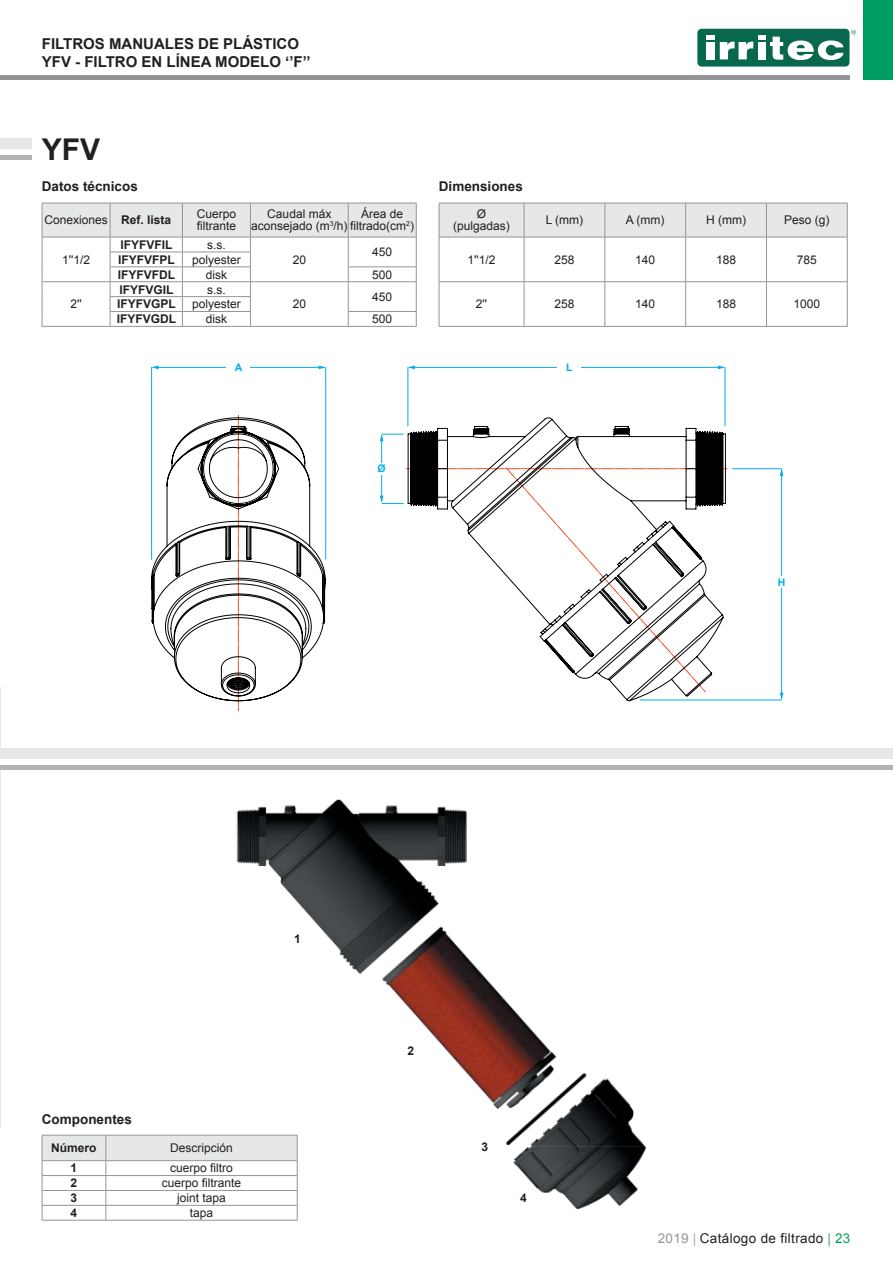
<style>
.page{position:relative;width:893px;height:1263px;background:#fff}
.page>*{position:absolute;margin:0;border:0;box-sizing:border-box;transform-origin:0 0}
.t1{font:700 30px "Arial";color:#221f1f}
.t2{font:700 15px/18px "Arial";color:#221f1f}
.t3{font:700 13.5px "Arial";color:#221f1f}
.t4{font:13.5px "Arial";letter-spacing:.025em;color:#221f1f}
.t5{font:12px/12px "Arial";color:#221f1f}
.t6{font:700 12px "Arial";color:#221f1f}
.t7{font:700 10.5px "Arial";color:#00adef}
.s1{font-weight:700}
.s2{color:#939597}
.s3{font-family:"Arial Narrow";color:#939597}
.s4{font-family:"Arial Narrow";color:#00a550}
.s5{color:#00a550}
</style>
<div class="page">
<div style="left:697px;top:29px;width:152px;height:38px;background:#08684d;border-radius:4px"></div>
<div style="left:707px;top:42px;width:8px;height:17px;background:#fff"></div>
<div style="left:707px;top:35px;width:8px;height:5px;background:#fff"></div>
<svg style="left:720px;top:35px;width:123px;height:25px"></svg>
<svg style="left:851px;top:30px;width:5px;height:5px"></svg>
<div style="left:0;top:75px;width:849px;height:5px;background:#939597"></div>
<div style="left:863px;top:0;width:30px;height:80px;background:#009d63"></div>
<hr style="left:0;top:687px;width:1px;height:441px;background:#e6e7e8">
<svg style="left:42px;top:203px;width:375px;height:123px"></svg>
<hr style="left:42px;top:326px;width:68px;height:1px;background:#939597">
<hr style="left:110px;top:326px;width:72px;height:1px;background:#939597">
<hr style="left:182px;top:326px;width:68px;height:1px;background:#939597">
<hr style="left:250px;top:326px;width:98px;height:1px;background:#939597">
<hr style="left:348px;top:326px;width:68px;height:1px;background:#939597">
<svg style="left:440px;top:204px;width:407px;height:122px"></svg>
<hr style="left:439px;top:203px;width:85px;height:1px;background:#939597">
<hr style="left:439px;top:203px;width:1px;height:34px;background:#939597">
<hr style="left:524px;top:203px;width:81px;height:1px;background:#939597">
<hr style="left:524px;top:203px;width:1px;height:34px;background:#939597">
<hr style="left:605px;top:203px;width:81px;height:1px;background:#939597">
<hr style="left:605px;top:203px;width:1px;height:34px;background:#939597">
<hr style="left:686px;top:203px;width:80px;height:1px;background:#939597">
<hr style="left:685px;top:203px;width:1px;height:34px;background:#939597">
<hr style="left:766px;top:203px;width:81px;height:1px;background:#939597">
<hr style="left:766px;top:203px;width:1px;height:34px;background:#939597">
<hr style="left:847px;top:203px;width:1px;height:34px;background:#939597">
<hr style="left:439px;top:237px;width:85px;height:1px;background:#939597">
<hr style="left:439px;top:237px;width:1px;height:44px;background:#939597">
<hr style="left:524px;top:237px;width:81px;height:1px;background:#939597">
<hr style="left:524px;top:237px;width:1px;height:44px;background:#939597">
<hr style="left:605px;top:237px;width:81px;height:1px;background:#939597">
<hr style="left:605px;top:237px;width:1px;height:44px;background:#939597">
<hr style="left:686px;top:237px;width:80px;height:1px;background:#939597">
<hr style="left:685px;top:237px;width:1px;height:44px;background:#939597">
<hr style="left:766px;top:237px;width:81px;height:1px;background:#939597">
<hr style="left:766px;top:237px;width:1px;height:44px;background:#939597">
<hr style="left:847px;top:237px;width:1px;height:44px;background:#939597">
<hr style="left:439px;top:281px;width:85px;height:1px;background:#939597">
<hr style="left:439px;top:282px;width:1px;height:44px;background:#939597">
<hr style="left:524px;top:281px;width:81px;height:1px;background:#939597">
<hr style="left:524px;top:282px;width:1px;height:44px;background:#939597">
<hr style="left:605px;top:281px;width:81px;height:1px;background:#939597">
<hr style="left:605px;top:282px;width:1px;height:44px;background:#939597">
<hr style="left:686px;top:281px;width:80px;height:1px;background:#939597">
<hr style="left:685px;top:282px;width:1px;height:44px;background:#939597">
<hr style="left:766px;top:281px;width:81px;height:1px;background:#939597">
<hr style="left:766px;top:282px;width:1px;height:44px;background:#939597">
<hr style="left:847px;top:282px;width:1px;height:44px;background:#939597">
<hr style="left:439px;top:326px;width:85px;height:1px;background:#939597">
<hr style="left:524px;top:326px;width:81px;height:1px;background:#939597">
<hr style="left:605px;top:326px;width:81px;height:1px;background:#939597">
<hr style="left:686px;top:326px;width:80px;height:1px;background:#939597">
<hr style="left:766px;top:326px;width:81px;height:1px;background:#939597">
<svg style="left:238px;top:415px;width:1px;height:296px"></svg>
<svg style="left:408px;top:418px;width:318px;height:283px"></svg>
<svg style="left:151px;top:418px;width:174px;height:283px"></svg>
<hr style="left:151px;top:367px;width:1px;height:193px;background:#00adef">
<hr style="left:408px;top:367px;width:1px;height:59px;background:#00adef">
<hr style="left:153px;top:367px;width:171px;height:1px;background:#00adef">
<hr style="left:409px;top:367px;width:314px;height:1px;background:#00adef">
<hr style="left:781px;top:469px;width:1px;height:229px;background:#00adef">
<hr style="left:325px;top:367px;width:1px;height:193px;background:#00adef">
<hr style="left:725px;top:367px;width:1px;height:59px;background:#00adef">
<hr style="left:732px;top:468px;width:49px;height:1px;background:#00adef">
<hr style="left:640px;top:700px;width:142px;height:1px;background:#00adef">
<svg style="left:151px;top:366px;width:8px;height:3px"></svg>
<svg style="left:408px;top:366px;width:7px;height:3px"></svg>
<svg style="left:780px;top:692px;width:3px;height:8px"></svg>
<svg style="left:319px;top:366px;width:7px;height:3px"></svg>
<svg style="left:718px;top:366px;width:7px;height:3px"></svg>
<svg style="left:780px;top:468px;width:3px;height:8px"></svg>
<div style="left:227px;top:361px;width:23px;height:12px;background:#fff"></div>
<div style="left:558px;top:362px;width:23px;height:11px;background:#fff"></div>
<div style="left:770px;top:576px;width:23px;height:12px;background:#fff"></div>
<hr style="left:381px;top:436px;width:1px;height:65px;background:#00adef">
<svg style="left:380px;top:468px;width:347px;height:224px"></svg>
<svg style="left:380px;top:434px;width:24px;height:7px"></svg>
<div style="left:370px;top:463px;width:23px;height:11px;background:#fff"></div>
<div style="left:0;top:138px;width:31px;height:22px;background:#e6e7e8"></div>
<div style="left:0;top:748px;width:893px;height:22px;background:#e6e7e8"></div>
<div style="left:0;top:154px;width:31px;height:6px;background:#b1b3b5"></div>
<div style="left:0;top:764px;width:893px;height:6px;background:#b1b3b5"></div>
<div style="left:0;top:149px;width:31px;height:5px;background:#fff"></div>
<div style="left:0;top:759px;width:893px;height:5px;background:#fff"></div>
<img style="left:234px;top:799px;width:412px;height:410px">
<svg style="left:42px;top:1135px;width:256px;height:85px"></svg>
<hr style="left:42px;top:1220px;width:64px;height:1px;background:#939597">
<hr style="left:106px;top:1220px;width:191px;height:1px;background:#939597">
<p class="t2" style="left:42px;top:36px;width:270px">FILTROS MANUALES DE PLÁSTICO<br>YFV - FILTRO EN LÍNEA MODELO ‘’F’’</p>
<h1 class="t1" style="left:42px;top:138px;width:60px">YFV</h1>
<p class="t3" style="left:42px;top:181px;width:98px">Datos técnicos</p>
<p class="t3" style="left:439px;top:181px;width:86px">Dimensiones</p>
<p class="t5" style="left:361px;top:209px;width:44px">Área de</p>
<p class="t5" style="left:44px;top:215px;width:128px">Conexiones <span class="s1">Ref. lista</span></p>
<p class="t5" style="left:197px;top:209px;width:41px">Cuerpo filtrante</p>
<p class="t5" style="left:251px;top:209px;width:165px;text-indent:16px">Caudal máx<br>aconsejado (m<sup>3</sup>/h) filtrado(cm<sup>2</sup>)</p>
<p class="t5" style="left:62px;top:255px;width:29px">1''1/2</p>
<p class="t5" style="left:70px;top:299px;width:13px">2''</p>
<p class="t6" style="left:120px;top:240px;width:54px">IFYFVFIL</p>
<p class="t5" style="left:207px;top:239px;width:20px">s.s.</p>
<p class="t5" style="left:372px;top:247px;width:22px">450</p>
<p class="t6" style="left:118px;top:255px;width:58px">IFYFVFPL</p>
<p class="t5" style="left:192px;top:254px;width:50px">polyester</p>
<p class="t6" style="left:118px;top:270px;width:59px">IFYFVFDL</p>
<p class="t5" style="left:206px;top:269px;width:23px">disk</p>
<p class="t5" style="left:372px;top:269px;width:22px">500</p>
<p class="t5" style="left:293px;top:255px;width:15px">20</p>
<p class="t6" style="left:119px;top:285px;width:56px">IFYFVGIL</p>
<p class="t5" style="left:207px;top:283px;width:20px">s.s.</p>
<p class="t5" style="left:372px;top:292px;width:22px">450</p>
<p class="t6" style="left:117px;top:299px;width:60px">IFYFVGPL</p>
<p class="t5" style="left:192px;top:298px;width:50px">polyester</p>
<p class="t6" style="left:117px;top:314px;width:61px">IFYFVGDL</p>
<p class="t5" style="left:206px;top:314px;width:23px">disk</p>
<p class="t5" style="left:372px;top:314px;width:22px">500</p>
<p class="t5" style="left:293px;top:299px;width:15px">20</p>
<p class="t5" style="left:453px;top:209px;width:58px;text-align:center">Ø (pulgadas)</p>
<p class="t5" style="left:546px;top:214px;width:39px">L (mm)</p>
<p class="t5" style="left:626px;top:214px;width:40px">A (mm)</p>
<p class="t5" style="left:706px;top:214px;width:41px">H (mm)</p>
<p class="t5" style="left:784px;top:214px;width:47px">Peso (g)</p>
<p class="t5" style="left:468px;top:255px;width:29px">1''1/2</p>
<p class="t5" style="left:554px;top:254px;width:22px">258</p>
<p class="t5" style="left:635px;top:255px;width:22px">140</p>
<p class="t5" style="left:716px;top:254px;width:22px">188</p>
<p class="t5" style="left:797px;top:254px;width:22px">785</p>
<p class="t5" style="left:476px;top:299px;width:13px">2''</p>
<p class="t5" style="left:554px;top:298px;width:22px">258</p>
<p class="t5" style="left:635px;top:299px;width:22px">140</p>
<p class="t5" style="left:716px;top:298px;width:22px">188</p>
<p class="t5" style="left:793px;top:299px;width:28px">1000</p>
<p class="t7" style="left:235px;top:363px;width:9px">A</p>
<p class="t7" style="left:566px;top:363px;width:8px">L</p>
<p class="t7" style="left:378px;top:464px;width:10px">Ø</p>
<p class="t7" style="left:778px;top:578px;width:9px">H</p>
<p class="t6" style="left:294px;top:934px;width:8px">1</p>
<p class="t3" style="left:42px;top:1114px;width:92px">Componentes</p>
<p class="t6" style="left:51px;top:1143px;width:47px">Número</p>
<p class="t5" style="left:170px;top:1143px;width:64px">Descripción</p>
<p class="t6" style="left:71px;top:1163px;width:8px">1</p>
<p class="t5" style="left:170px;top:1162px;width:64px">cuerpo filtro</p>
<p class="t6" style="left:71px;top:1178px;width:8px">2</p>
<p class="t5" style="left:162px;top:1177px;width:81px">cuerpo filtrante</p>
<p class="t6" style="left:71px;top:1193px;width:8px">3</p>
<p class="t5" style="left:177px;top:1193px;width:50px">joint tapa</p>
<p class="t6" style="left:71px;top:1208px;width:8px">4</p>
<p class="t5" style="left:190px;top:1208px;width:25px">tapa</p>
<p class="t6" style="left:407px;top:1046px;width:8px">2</p>
<p class="t6" style="left:481px;top:1142px;width:8px">3</p>
<p class="t6" style="left:520px;top:1193px;width:8px">4</p>
<p class="t4" style="left:658px;top:1233px;width:194px"><span class="s2">2019</span> <span class="s3">|</span> Catálogo de filtrado <span class="s4">|</span> <span class="s5">23</span></p>
</div>
